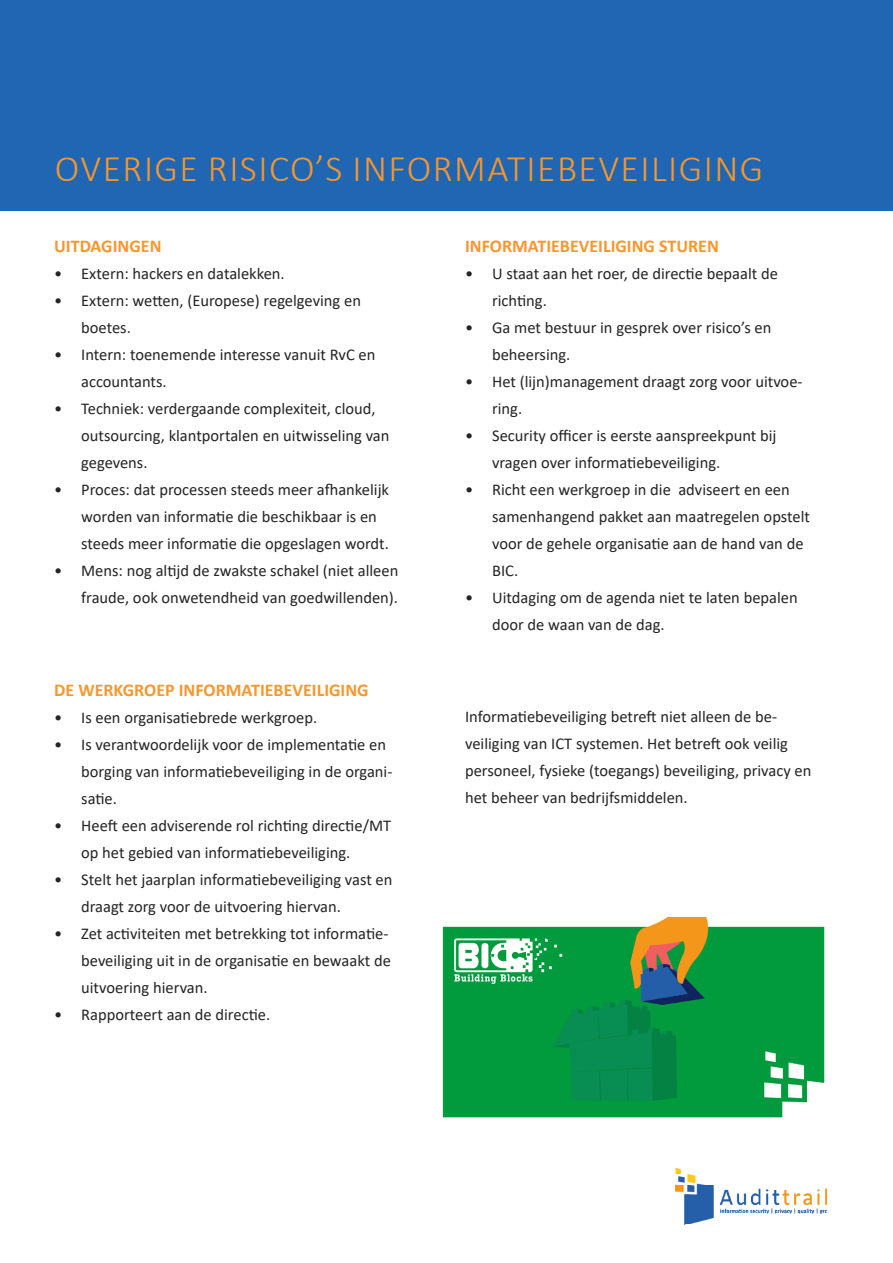
<style>
.page{position:relative;width:893px;height:1263px;background:#fff}
.page>*{position:absolute;margin:0;border:0;box-sizing:border-box;transform-origin:0 0}
.t1{font:300 37.5px "Calibri";letter-spacing:.04em;color:#f7972d}
.Alineastijl_1{font:700 18px "Calibri";color:#f7972d}
.Alineastijl_2{font:700 18px "Calibri";color:#f7972d}
.Alineastijl_1-2{font:16.5px/27px "Calibri";color:#242424}
</style>
<div class="page">
<div style="left:0;top:0;width:893px;height:210px;background:#2066b2"></div>
<img style="left:675px;top:1168px;width:151px;height:57px">
<img style="left:442px;top:917px;width:383px;height:201px">
<p class="t1" style="left:55px;top:145px;width:710px">OVERIGE RISICO’S INFORMATIEBEVEILIGING</p>
<p class="Alineastijl_1" style="left:54px;top:233px;width:109px">UITDAGINGEN</p>
<p class="Alineastijl_1-2" style="left:54px;top:259px;width:232px">• Extern: hackers en datalekken.</p>
<p class="Alineastijl_1-2" style="left:81px;top:286px;width:281px;text-indent:-27px">• Extern: wetten, (Europese) regelgeving en boetes.</p>
<p class="Alineastijl_1-2" style="left:81px;top:340px;width:296px;text-indent:-27px">• Intern: toenemende interesse vanuit RvC en accountants.</p>
<p class="Alineastijl_1-2" style="left:81px;top:394px;width:310px;text-indent:-27px">• Techniek: verdergaande complexiteit, cloud, outsourcing, klantportalen en uitwisseling van gegevens.</p>
<p class="Alineastijl_1-2" style="left:81px;top:475px;width:309px;text-indent:-27px">• Proces: dat processen steeds meer afhankelijk worden van informatie die beschikbaar is en steeds meer informatie die opgeslagen wordt.</p>
<p class="Alineastijl_1-2" style="left:54px;top:556px;width:346px;text-align:right">• Mens: nog altijd de zwakste schakel (niet alleen fraude, ook onwetendheid van goedwillenden).</p>
<p class="Alineastijl_1" style="left:54px;top:677px;width:316px">DE WERKGROEP INFORMATIEBEVEILIGING</p>
<p class="Alineastijl_1-2" style="left:54px;top:704px;width:264px">• Is een organisatiebrede werkgroep.</p>
<p class="Alineastijl_1-2" style="left:81px;top:731px;width:313px;text-indent:-27px">• Is verantwoordelijk voor de implementatie en borging van informatiebeveiliging in de organi&shy;satie.</p>
<p class="Alineastijl_1-2" style="left:81px;top:812px;width:311px;text-indent:-27px">• Heeft een adviserende rol richting directie/MT op het gebied van informatiebeveiliging.</p>
<p class="Alineastijl_1-2" style="left:81px;top:866px;width:313px;text-indent:-27px">• Stelt het jaarplan informatiebeveiliging vast en draagt zorg voor de uitvoering hiervan.</p>
<p class="Alineastijl_1-2" style="left:81px;top:920px;width:311px;text-indent:-27px">• Zet activiteiten met betrekking tot informatie&shy;beveiliging uit in de organisatie en bewaakt de uitvoering hiervan.</p>
<p class="Alineastijl_1-2" style="left:54px;top:1001px;width:218px">• Rapporteert aan de directie.</p>
<p class="Alineastijl_2" style="left:465px;top:233px;width:255px">INFORMATIEBEVEILIGING STUREN</p>
<p class="Alineastijl_1-2" style="left:492px;top:259px;width:287px;text-indent:-27px">• U staat aan het roer, de directie bepaalt de richting.</p>
<p class="Alineastijl_1-2" style="left:492px;top:313px;width:281px;text-indent:-27px">• Ga met bestuur in gesprek over risico’s en beheersing.</p>
<p class="Alineastijl_1-2" style="left:492px;top:367px;width:312px;text-indent:-27px">• Het (lijn)management draagt zorg voor uitvoe&shy;ring.</p>
<p class="Alineastijl_1-2" style="left:492px;top:421px;width:286px;text-indent:-27px">• Security officer is eerste aanspreekpunt bij vragen over informatiebeveiliging.</p>
<p class="Alineastijl_1-2" style="left:492px;top:475px;width:319px;text-indent:-27px">• Richt een werkgroep in die adviseert en een samenhangend pakket aan maatregelen opstelt voor de gehele organisatie aan de hand van de BIC.</p>
<p class="Alineastijl_1-2" style="left:492px;top:583px;width:307px;text-indent:-27px">• Uitdaging om de agenda niet te laten bepalen door de waan van de dag.</p>
<p class="Alineastijl_1-2" style="left:465px;top:702px;width:348px">Informatiebeveiliging betreft niet alleen de be&shy;veiliging van ICT systemen. Het betreft ook veilig personeel, fysieke (toegangs) beveiliging, privacy en het beheer van bedrijfsmiddelen.</p>
</div>
